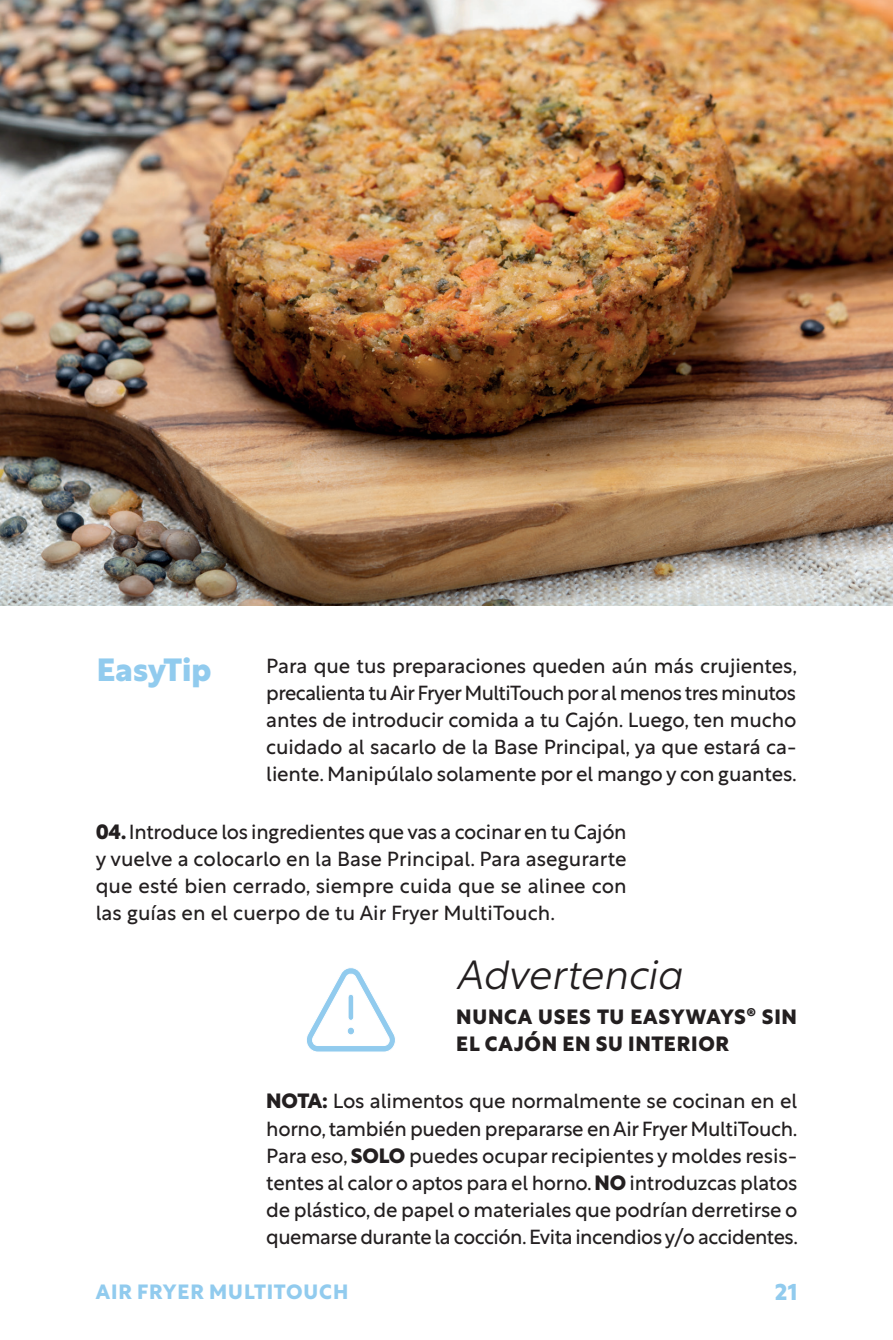
<style>
.page{position:relative;width:893px;height:1340px;background:#fff}
.page>*{position:absolute;margin:0;border:0;box-sizing:border-box;transform-origin:0 0}
.t1{font:italic 300 40.5px "Rustica";color:#231f20}
.t2{font:800 31.5px "Rustica";color:#91cbee}
.t3{font:700 22.5px "Rustica";color:#91cbee}
.t4{font:20.25px/27px "Rustica";letter-spacing:-.01em;color:#231f20;text-align:justify}
.t5{font:800 20.25px/27px "Rustica";letter-spacing:.035em;color:#231f20}
.t6{font:700 20.25px "Rustica";letter-spacing:.04em;color:#91cbee}
.s1{font-weight:800}
.s2{font-weight:700}
</style>
<div class="page">
<svg style="left:307px;top:968px;width:88px;height:84px"></svg>
<div style="left:348px;top:994px;width:6px;height:26px;background:#91cbee;border-radius:3px"></div>
<div style="left:348px;top:994px;width:6px;height:26px;border:1px solid #fff;border-radius:3px"></div>
<div style="left:347px;top:1027px;width:8px;height:7px;background:#91cbee;border-radius:50%"></div>
<div style="left:347px;top:1026px;width:8px;height:9px;border:1px solid #fff;border-radius:50%"></div>
<img style="left:0;top:0;width:893px;height:605px">
<h2 class="t2" style="left:97px;top:642px;width:116px">EasyTip</h2>
<p class="t4" style="left:266px;top:650px;width:532px">Para que tus preparaciones queden aún más crujientes, precalienta tu Air Fryer MultiTouch por al menos tres minutos antes de introducir comida a tu Cajón. Luego, ten mucho cuidado al sacarlo de la Base Principal, ya que estará ca&shy;liente. Manipúlalo solamente por el mango y con guantes.</p>
<p class="t4" style="left:96px;top:816px;width:533px"><span class="s1">04.</span> Introduce los ingredientes que vas a cocinar en tu Cajón y vuelve a colocarlo en la Base Principal. Para asegurarte que esté bien cerrado, siempre cuida que se alinee con las guías en el cuerpo de tu Air Fryer MultiTouch.</p>
<h1 class="t1" style="left:456px;top:939px;width:227px">Advertencia</h1>
<p class="t5" style="left:456px;top:1001px;width:342px">NUNCA USES TU EASYWAYS<span class="s2">®</span> SIN<br>EL CAJÓN EN SU INTERIOR</p>
<p class="t4" style="left:266px;top:1085px;width:533px"><span class="s1">NOTA:</span> Los alimentos que normalmente se cocinan en el horno, también pueden prepararse en Air Fryer MultiTouch.<br>Para eso, <span class="s1">SOLO</span> puedes ocupar recipientes y moldes resis&shy;tentes al calor o aptos para el horno. <span class="s1">NO</span> introduzcas platos de plástico, de papel o materiales que podrían derretirse o quemarse durante la cocción. Evita incendios y/o accidentes.</p>
<p class="t6" style="left:96px;top:1273px;width:254px">AIR FRYER MULTITOUCH</p>
<p class="t3" style="left:775px;top:1271px;width:24px">21</p>
</div>
